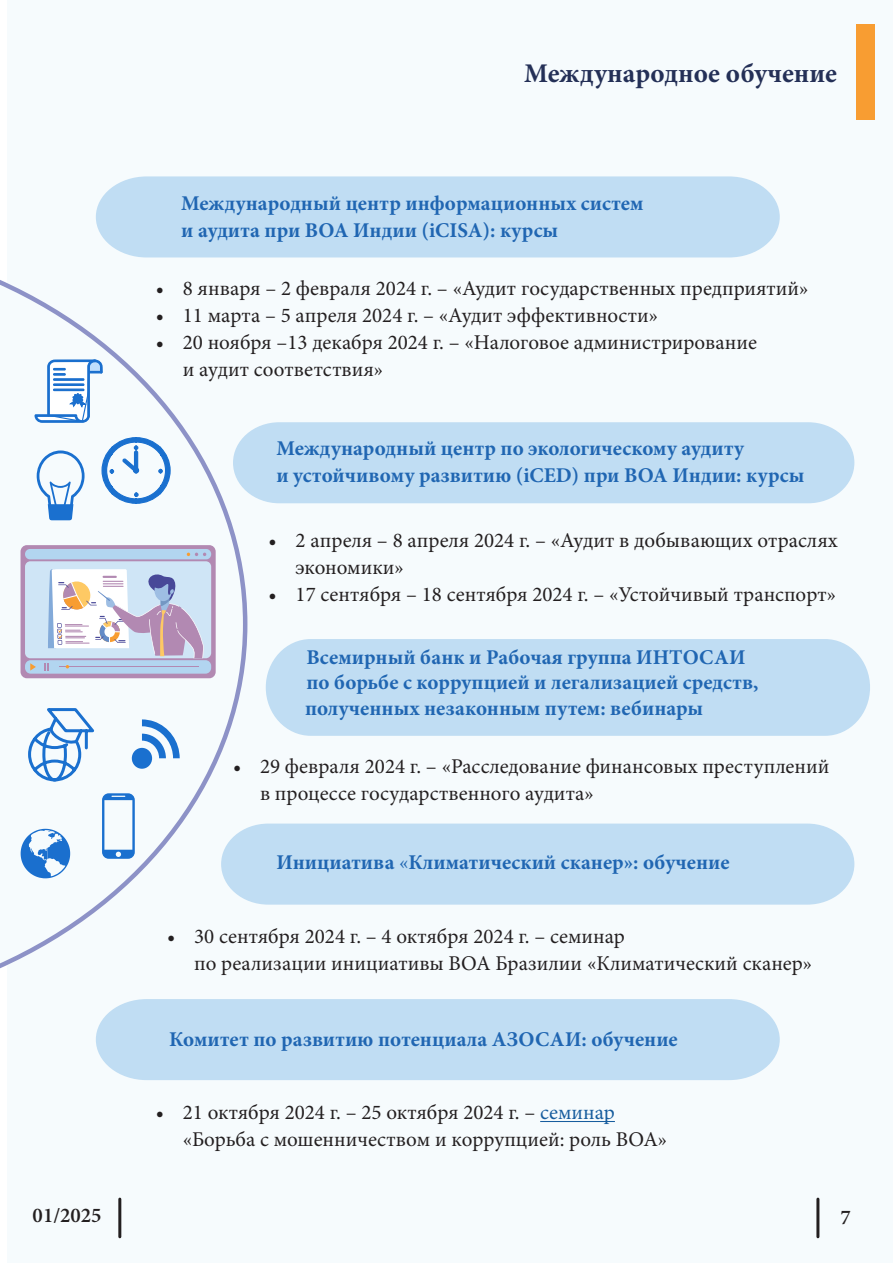
<style>
.page{position:relative;width:893px;height:1263px;background:#fff}
.page>*{position:absolute;margin:0;border:0;box-sizing:border-box;transform-origin:0 0}
.t1{font:700 27px "Minion Pro";color:#243057}
.t2{font:21px/27px "Minion Pro";color:#231f20}
.t3{font:700 21px/27px "Minion Pro";color:#2066b2}
.t4{font:600 21px "Minion Pro";color:#231f20}
.s1{font-weight:400}
.s2{color:#175d9e}
</style>
<div class="page">
<div style="left:7px;top:0;width:886px;height:1263px;background:#f6fbfd"></div>
<hr style="left:118px;top:1199px;width:3px;height:38px;background:#231f20">
<svg style="left:0;top:280px;width:248px;height:689px"></svg>
<svg style="left:34px;top:358px;width:69px;height:65px"></svg>
<div style="left:21px;top:545px;width:195px;height:133px;background:#b289b2;border-radius:6px"></div>
<div style="left:25px;top:561px;width:186px;height:97px;background:#cfe5f6;border-radius:5px"></div>
<div style="left:25px;top:549px;width:186px;height:10px;background:#b2d5f0;border-radius:5px"></div>
<div style="left:25px;top:660px;width:186px;height:14px;background:#b2d5f0;border-radius:6px"></div>
<svg style="left:187px;top:553px;width:19px;height:3px"></svg>
<svg style="left:30px;top:663px;width:6px;height:7px"></svg>
<svg style="left:44px;top:569px;width:160px;height:101px"></svg>
<div style="left:96px;top:176px;width:684px;height:81px;background:#c0ddf3"></div>
<div style="left:233px;top:422px;width:621px;height:81px;background:#c0ddf3"></div>
<div style="left:221px;top:823px;width:633px;height:82px;background:#c0ddf3"></div>
<div style="left:266px;top:639px;width:604px;height:97px;background:#c0ddf3;border-radius:47px"></div>
<div style="left:96px;top:999px;width:684px;height:81px;background:#c0ddf3"></div>
<hr style="left:540px;top:1121px;width:75px;height:1px;background:#175d9e">
<svg style="left:27px;top:706px;width:70px;height:77px"></svg>
<svg style="left:102px;top:793px;width:33px;height:66px"></svg>
<svg style="left:21px;top:829px;width:49px;height:49px"></svg>
<svg style="left:37px;top:450px;width:48px;height:70px"></svg>
<svg style="left:101px;top:436px;width:70px;height:68px"></svg>
<div style="left:132px;top:748px;width:20px;height:21px;background:#1a70cf;border-radius:50%"></div>
<svg style="left:142px;top:719px;width:38px;height:39px"></svg>
<div style="left:856px;top:25px;width:18px;height:95px;background:#f89d32"></div>
<hr style="left:816px;top:1199px;width:3px;height:38px;background:#231f20">
<p class="t4" style="left:33px;top:1201px;width:71px">01/2025</p>
<p class="t1" style="left:524px;top:55px;width:314px">Международное обучение</p>
<p class="t3" style="left:181px;top:189px;width:464px">Международный центр информационных систем и аудита при ВОА Индии (iCISA): курсы</p>
<p class="t2" style="left:156px;top:274px;width:654px">• 8 января – 2 февраля 2024 г. – «Аудит государственных предприятий»</p>
<p class="t2" style="left:156px;top:301px;width:504px">• 11 марта – 5 апреля 2024 г. – «Аудит эффективности»</p>
<p class="t2" style="left:183px;top:328px;width:576px;text-indent:-27px">• 20 ноября –13 декабря 2024 г. – «Налоговое администрирование и аудит соответствия»</p>
<p class="t3" style="left:276px;top:435px;width:529px">Международный центр по экологическому аудиту<br>и устойчивому развитию (iCED) при ВОА Индии: курсы</p>
<p class="t2" style="left:296px;top:527px;width:544px;text-indent:-27px">• 2 апреля – 8 апреля 2024 г. – «Аудит в добывающих отраслях экономики»</p>
<p class="t2" style="left:269px;top:581px;width:569px">• 17 сентября – 18 сентября 2024 г. – «Устойчивый транспорт»</p>
<p class="t3" style="left:305px;top:645px;width:455px;line-height:25.2px">Всемирный банк и Рабочая группа ИНТОСАИ по борьбе с коррупцией и легализацией средств, полученных незаконным путем: вебинары</p>
<p class="t2" style="left:260px;top:753px;width:571px;text-indent:-27px">• 29 февраля 2024 г. – «Расследование финансовых преступлений в процессе государственного аудита»</p>
<p class="t3" style="left:276px;top:849px;width:455px">Инициатива <span class="s1">«</span>Климатический сканер»: обучение</p>
<p class="t2" style="left:194px;top:923px;width:619px;text-indent:-27px">• 30 сентября 2024 г. – 4 октября 2024 г. – семинар<br>по реализации инициативы ВОА Бразилии «Климатический сканер»</p>
<p class="t3" style="left:169px;top:1025px;width:510px">Комитет по развитию потенциала АЗОСАИ: обучение</p>
<p class="t2" style="left:183px;top:1099px;width:486px;text-indent:-27px">• 21 октября 2024 г. – 25 октября 2024 г. – <span class="s2">семинар </span>«Борьба с мошенничеством и коррупцией: роль ВОА»</p>
<p class="t4" style="left:841px;top:1203px;width:12px">7</p>
</div>
